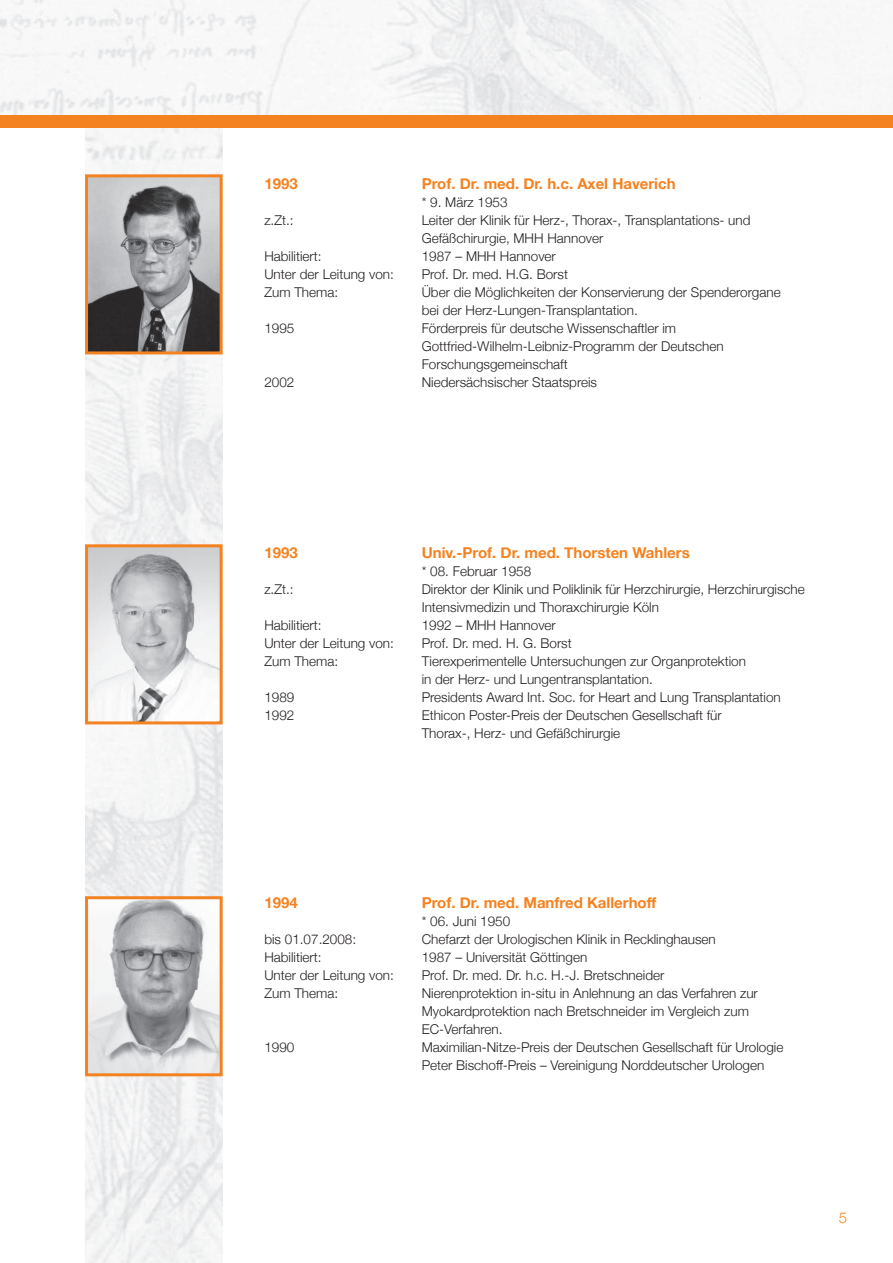
<style>
.page{position:relative;width:893px;height:1263px;background:#fff}
.page>*{position:absolute;margin:0;border:0;box-sizing:border-box;transform-origin:0 0}
.t1{font:700 15px "Helvetica Neue";color:#f58220}
.t2{font:300 15px "Helvetica Neue";color:#f58220}
.t3{font:300 13.5px/18px "Helvetica Neue";color:#231f20}
</style>
<div class="page">
<img style="left:85px;top:128px;width:137px;height:1135px">
<img style="left:89px;top:178px;width:130px;height:172px">
<div style="left:85px;top:174px;width:138px;height:180px;border:3px solid #f58220"></div>
<img style="left:89px;top:548px;width:130px;height:172px">
<div style="left:85px;top:544px;width:138px;height:180px;border:3px solid #f58220"></div>
<img style="left:89px;top:900px;width:130px;height:172px">
<div style="left:85px;top:896px;width:138px;height:180px;border:3px solid #f58220"></div>
<img style="left:0;top:0;width:892px;height:115px">
<div style="left:0;top:115px;width:893px;height:13px;background:#f58220"></div>
<p class="t1" style="left:264px;top:172px;width:35px">1993</p>
<p class="t1" style="left:422px;top:172px;width:255px">Prof. Dr. med. Dr. h.c. Axel Haverich</p>
<p class="t3" style="left:422px;top:192px;width:87px">* 9. März 1953</p>
<p class="t3" style="left:264px;top:210px;width:31px">z.Zt.:</p>
<p class="t3" style="left:422px;top:210px;width:330px">Leiter der Klinik für Herz-, Thorax-, Transplantations- und<br>Gefäßchirurgie, MHH Hannover</p>
<p class="t3" style="left:264px;top:246px;width:59px">Habilitiert:</p>
<p class="t3" style="left:422px;top:246px;width:136px">1987 – MHH Hannover</p>
<p class="t3" style="left:264px;top:264px;width:131px">Unter der Leitung von:</p>
<p class="t3" style="left:422px;top:264px;width:148px">Prof. Dr. med. H.G. Borst</p>
<p class="t3" style="left:264px;top:282px;width:75px">Zum Thema:</p>
<p class="t3" style="left:422px;top:282px;width:360px">Über die Möglichkeiten der Konservierung der Spenderorgane bei der Herz-Lungen-Transplantation.</p>
<p class="t3" style="left:264px;top:318px;width:32px">1995</p>
<p class="t3" style="left:422px;top:318px;width:303px">Förderpreis für deutsche Wissenschaftler im<br>Gottfried-Wilhelm-Leibniz-Programm der Deutschen<br>Forschungsgemeinschaft</p>
<p class="t3" style="left:264px;top:372px;width:32px">2002</p>
<p class="t3" style="left:422px;top:372px;width:177px">Niedersächsischer Staatspreis</p>
<p class="t1" style="left:264px;top:540px;width:35px">1993</p>
<p class="t1" style="left:422px;top:540px;width:270px">Univ.-Prof. Dr. med. Thorsten Wahlers</p>
<p class="t3" style="left:422px;top:561px;width:111px">* 08. Februar 1958</p>
<p class="t3" style="left:264px;top:579px;width:31px">z.Zt.:</p>
<p class="t3" style="left:422px;top:579px;width:384px">Direktor der Klinik und Poliklinik für Herzchirurgie, Herzchirurgische<br>Intensivmedizin und Thoraxchirurgie Köln</p>
<p class="t3" style="left:264px;top:615px;width:59px">Habilitiert:</p>
<p class="t3" style="left:422px;top:615px;width:136px">1992 – MHH Hannover</p>
<p class="t3" style="left:264px;top:633px;width:131px">Unter der Leitung von:</p>
<p class="t3" style="left:422px;top:633px;width:152px">Prof. Dr. med. H. G. Borst</p>
<p class="t3" style="left:264px;top:651px;width:75px">Zum Thema:</p>
<p class="t3" style="left:422px;top:651px;width:326px">Tierexperimentelle Untersuchungen zur Organprotektion in der Herz- und Lungentransplantation.</p>
<p class="t3" style="left:264px;top:687px;width:32px">1989</p>
<p class="t3" style="left:422px;top:687px;width:361px">Presidents Award Int. Soc. for Heart and Lung Transplantation</p>
<p class="t3" style="left:264px;top:705px;width:32px">1992</p>
<p class="t3" style="left:422px;top:705px;width:302px">Ethicon Poster-Preis der Deutschen Gesellschaft für<br>Thorax-, Herz- und Gefäßchirurgie</p>
<p class="t1" style="left:264px;top:891px;width:35px">1994</p>
<p class="t1" style="left:422px;top:891px;width:236px">Prof. Dr. med. Manfred Kallerhoff</p>
<p class="t3" style="left:422px;top:911px;width:90px">* 06. Juni 1950</p>
<p class="t3" style="left:264px;top:929px;width:93px">bis 01.07.2008:</p>
<p class="t3" style="left:422px;top:929px;width:296px">Chefarzt der Urologischen Klinik in Recklinghausen</p>
<p class="t3" style="left:264px;top:947px;width:59px">Habilitiert:</p>
<p class="t3" style="left:422px;top:947px;width:167px">1987 – Universität Göttingen</p>
<p class="t3" style="left:264px;top:965px;width:131px">Unter der Leitung von:</p>
<p class="t3" style="left:422px;top:965px;width:244px">Prof. Dr. med. Dr. h.c. H.-J. Bretschneider</p>
<p class="t3" style="left:264px;top:983px;width:75px">Zum Thema:</p>
<p class="t3" style="left:422px;top:983px;width:338px">Nierenprotektion in-situ in Anlehnung an das Verfahren zur<br>Myokardprotektion nach Bretschneider im Vergleich zum<br>EC-Verfahren.</p>
<p class="t3" style="left:264px;top:1037px;width:32px">1990</p>
<p class="t3" style="left:422px;top:1037px;width:363px">Maximilian-Nitze-Preis der Deutschen Gesellschaft für Urologie<br>Peter Bischoff-Preis – Vereinigung Norddeutscher Urologen</p>
<p class="t2" style="left:839px;top:1206px;width:10px">5</p>
</div>
